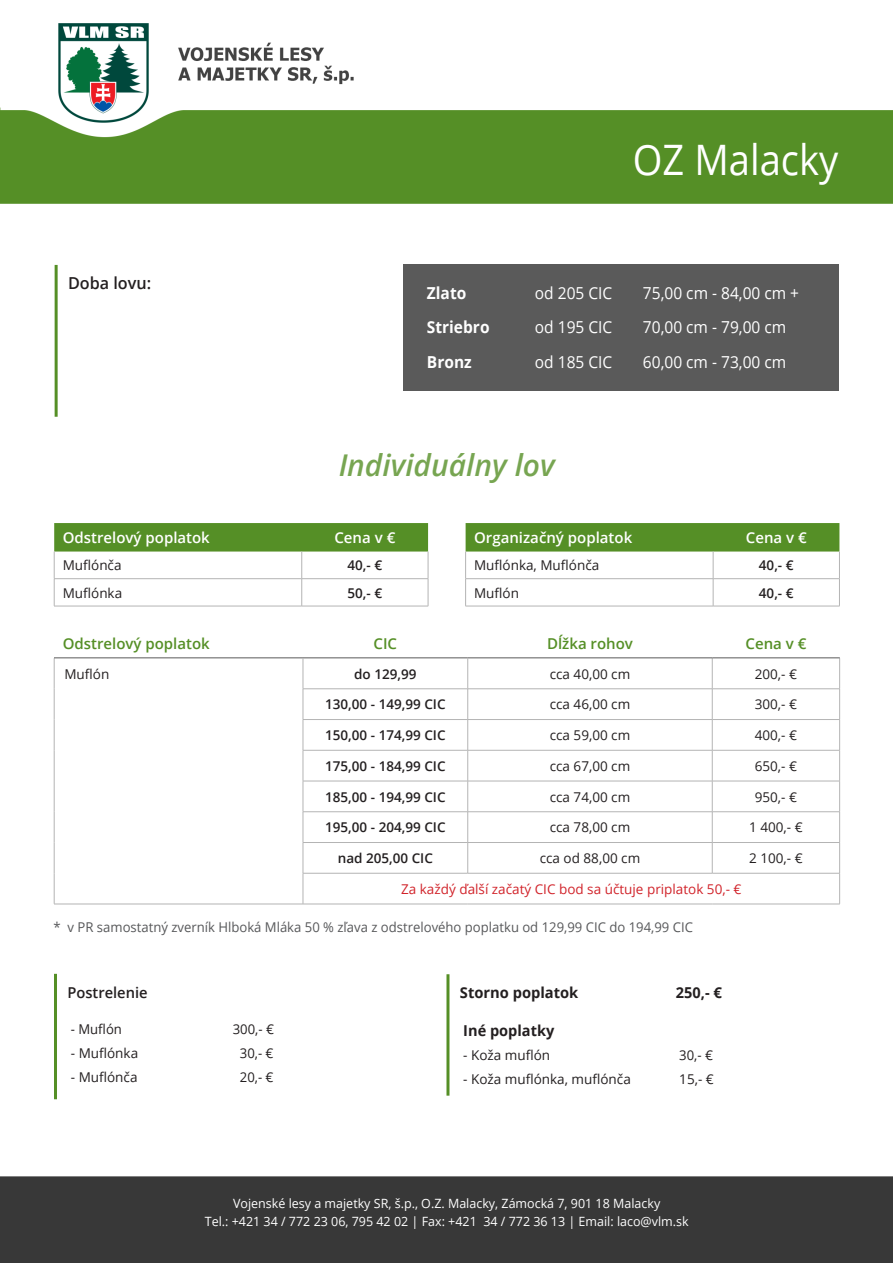
<style>
.page{position:relative;width:893px;height:1263px;background:#fff}
.page>*{position:absolute;margin:0;border:0;box-sizing:border-box;transform-origin:0 0}
.t1{font:42px "Open Sans";color:#fff;scale:.91 1}
.t2{font:italic 600 30px "Open Sans";color:#558f26}
.t3{font:16.5px "Open Sans";color:#fff;scale:.94 1}
.t4{font:700 16.5px "Open Sans";color:#fff;scale:.94 1}
.t5{font:600 16.5px "Open Sans";color:#231f20}
.t6{font:600 15px "Open Sans";color:#fff}
.t7{font:600 15px "Open Sans";color:#558f26}
.t8{font:700 15px "Open Sans";color:#231f20}
.t9{font:600 15px "Open Sans";color:#231f20}
.t10{font:13.5px "Open Sans";color:#231f20}
.t11{font:600 13.5px "Open Sans";color:#231f20}
.t12{font:13.5px "Open Sans";color:#57585a}
.t13{font:13.5px "Open Sans";color:#d1232a}
.t14{font:12.75px/18px "Open Sans";color:#fff;text-align:center}
</style>
<div class="page">
<img style="left:0;top:23px;width:893px;height:1240px">
<div style="left:403px;top:265px;width:436px;height:126px;background:#5a5a5a"></div>
<hr style="left:55px;top:265px;width:3px;height:152px;background:#558f26">
<svg style="left:465px;top:523px;width:375px;height:83px"></svg>
<hr style="left:465px;top:606px;width:248px;height:1px;background:#b4b4b4">
<hr style="left:713px;top:606px;width:127px;height:1px;background:#b4b4b4">
<svg style="left:54px;top:523px;width:375px;height:83px"></svg>
<hr style="left:54px;top:606px;width:248px;height:1px;background:#b4b4b4">
<hr style="left:302px;top:606px;width:126px;height:1px;background:#b4b4b4">
<hr style="left:54px;top:658px;width:1px;height:31px;background:#b4b4b4">
<hr style="left:712px;top:658px;width:1px;height:31px;background:#b4b4b4">
<hr style="left:839px;top:658px;width:1px;height:31px;background:#b4b4b4">
<hr style="left:54px;top:689px;width:1px;height:30px;background:#b4b4b4">
<hr style="left:468px;top:688px;width:244px;height:1px;background:#b4b4b4">
<hr style="left:712px;top:688px;width:128px;height:1px;background:#b4b4b4">
<hr style="left:712px;top:689px;width:1px;height:30px;background:#b4b4b4">
<hr style="left:839px;top:689px;width:1px;height:30px;background:#b4b4b4">
<hr style="left:54px;top:719px;width:1px;height:31px;background:#b4b4b4">
<hr style="left:303px;top:719px;width:165px;height:1px;background:#b4b4b4">
<hr style="left:468px;top:719px;width:244px;height:1px;background:#b4b4b4">
<hr style="left:712px;top:719px;width:128px;height:1px;background:#b4b4b4">
<hr style="left:712px;top:720px;width:1px;height:30px;background:#b4b4b4">
<hr style="left:839px;top:720px;width:1px;height:30px;background:#b4b4b4">
<hr style="left:54px;top:750px;width:1px;height:31px;background:#b4b4b4">
<hr style="left:303px;top:750px;width:165px;height:1px;background:#b4b4b4">
<hr style="left:468px;top:750px;width:244px;height:1px;background:#b4b4b4">
<hr style="left:712px;top:750px;width:128px;height:1px;background:#b4b4b4">
<hr style="left:712px;top:750px;width:1px;height:31px;background:#b4b4b4">
<hr style="left:839px;top:750px;width:1px;height:31px;background:#b4b4b4">
<hr style="left:54px;top:781px;width:1px;height:31px;background:#b4b4b4">
<hr style="left:303px;top:781px;width:165px;height:1px;background:#b4b4b4">
<hr style="left:468px;top:781px;width:244px;height:1px;background:#b4b4b4">
<hr style="left:712px;top:781px;width:128px;height:1px;background:#b4b4b4">
<hr style="left:712px;top:781px;width:1px;height:30px;background:#b4b4b4">
<hr style="left:839px;top:781px;width:1px;height:30px;background:#b4b4b4">
<hr style="left:54px;top:812px;width:1px;height:30px;background:#b4b4b4">
<hr style="left:303px;top:811px;width:165px;height:1px;background:#b4b4b4">
<hr style="left:468px;top:811px;width:244px;height:1px;background:#b4b4b4">
<hr style="left:712px;top:811px;width:128px;height:1px;background:#b4b4b4">
<hr style="left:712px;top:812px;width:1px;height:30px;background:#b4b4b4">
<hr style="left:839px;top:812px;width:1px;height:30px;background:#b4b4b4">
<hr style="left:54px;top:842px;width:1px;height:31px;background:#b4b4b4">
<hr style="left:712px;top:843px;width:1px;height:30px;background:#b4b4b4">
<hr style="left:839px;top:843px;width:1px;height:30px;background:#b4b4b4">
<hr style="left:54px;top:873px;width:1px;height:31px;background:#b4b4b4">
<hr style="left:468px;top:873px;width:244px;height:1px;background:#b4b4b4">
<hr style="left:712px;top:873px;width:128px;height:1px;background:#b4b4b4">
<hr style="left:839px;top:873px;width:1px;height:31px;background:#b4b4b4">
<hr style="left:54px;top:904px;width:249px;height:1px;background:#b4b4b4">
<hr style="left:54px;top:657px;width:249px;height:1px;background:#5a5a5a">
<hr style="left:303px;top:657px;width:165px;height:1px;background:#5a5a5a">
<hr style="left:468px;top:657px;width:244px;height:1px;background:#5a5a5a">
<hr style="left:712px;top:657px;width:128px;height:1px;background:#5a5a5a">
<hr style="left:303px;top:658px;width:1px;height:31px;background:#b4b4b4">
<hr style="left:467px;top:658px;width:1px;height:31px;background:#b4b4b4">
<hr style="left:303px;top:688px;width:165px;height:1px;background:#b4b4b4">
<hr style="left:303px;top:689px;width:1px;height:30px;background:#b4b4b4">
<hr style="left:467px;top:689px;width:1px;height:30px;background:#b4b4b4">
<hr style="left:303px;top:720px;width:1px;height:30px;background:#b4b4b4">
<hr style="left:467px;top:720px;width:1px;height:30px;background:#b4b4b4">
<hr style="left:303px;top:750px;width:1px;height:31px;background:#b4b4b4">
<hr style="left:467px;top:750px;width:1px;height:31px;background:#b4b4b4">
<hr style="left:303px;top:781px;width:1px;height:30px;background:#b4b4b4">
<hr style="left:467px;top:781px;width:1px;height:30px;background:#b4b4b4">
<hr style="left:303px;top:812px;width:1px;height:30px;background:#b4b4b4">
<hr style="left:467px;top:812px;width:1px;height:30px;background:#b4b4b4">
<hr style="left:303px;top:843px;width:1px;height:30px;background:#b4b4b4">
<hr style="left:467px;top:843px;width:1px;height:30px;background:#b4b4b4">
<hr style="left:303px;top:873px;width:165px;height:1px;background:#b4b4b4">
<hr style="left:303px;top:873px;width:1px;height:31px;background:#b4b4b4">
<hr style="left:303px;top:904px;width:165px;height:1px;background:#b4b4b4">
<hr style="left:468px;top:904px;width:244px;height:1px;background:#b4b4b4">
<hr style="left:712px;top:904px;width:128px;height:1px;background:#b4b4b4">
<hr style="left:303px;top:842px;width:165px;height:1px;background:#b4b4b4">
<hr style="left:468px;top:842px;width:244px;height:1px;background:#b4b4b4">
<hr style="left:712px;top:842px;width:128px;height:1px;background:#b4b4b4">
<hr style="left:54px;top:974px;width:3px;height:125px;background:#558f26">
<hr style="left:446px;top:974px;width:3px;height:122px;background:#558f26">
<p class="t5" style="left:68px;top:272px;width:85px">Doba lovu:</p>
<h1 class="t1" style="left:633px;top:131px;width:227px">OZ Malacky</h1>
<p class="t4" style="left:427px;top:281px;width:43px">Zlato</p>
<p class="t3" style="left:535px;top:281px;width:84px">od 205 CIC</p>
<p class="t3" style="left:643px;top:281px;width:168px">75,00 cm - 84,00 cm +</p>
<p class="t4" style="left:427px;top:315px;width:68px">Striebro</p>
<p class="t3" style="left:535px;top:316px;width:84px">od 195 CIC</p>
<p class="t3" style="left:643px;top:316px;width:154px">70,00 cm - 79,00 cm</p>
<p class="t4" style="left:427px;top:350px;width:49px">Bronz</p>
<p class="t3" style="left:535px;top:350px;width:84px">od 185 CIC</p>
<p class="t3" style="left:643px;top:350px;width:154px">60,00 cm - 73,00 cm</p>
<h2 class="t2" style="left:338px;top:445px;width:218px">Individuálny lov</h2>
<p class="t6" style="left:63px;top:527px;width:149px">Odstrelový poplatok</p>
<p class="t6" style="left:334px;top:527px;width:62px">Cena v €</p>
<p class="t10" style="left:63px;top:556px;width:60px">Muflónča</p>
<p class="t11" style="left:348px;top:556px;width:36px">40,- €</p>
<p class="t10" style="left:63px;top:583px;width:61px">Muflónka</p>
<p class="t11" style="left:348px;top:583px;width:36px">50,- €</p>
<p class="t7" style="left:63px;top:634px;width:149px">Odstrelový poplatok</p>
<p class="t7" style="left:374px;top:634px;width:25px">CIC</p>
<p class="t7" style="left:547px;top:634px;width:87px">Dĺžka rohov</p>
<p class="t7" style="left:745px;top:634px;width:62px">Cena v €</p>
<p class="t10" style="left:64px;top:664px;width:46px">Muflón</p>
<p class="t11" style="left:354px;top:664px;width:64px">do 129,99</p>
<p class="t10" style="left:550px;top:664px;width:82px">cca 40,00 cm</p>
<p class="t10" style="left:755px;top:664px;width:44px">200,- €</p>
<p class="t11" style="left:325px;top:695px;width:122px">130,00 - 149,99 CIC</p>
<p class="t10" style="left:550px;top:695px;width:82px">cca 46,00 cm</p>
<p class="t10" style="left:755px;top:695px;width:44px">300,- €</p>
<p class="t11" style="left:325px;top:726px;width:122px">150,00 - 174,99 CIC</p>
<p class="t10" style="left:550px;top:726px;width:82px">cca 59,00 cm</p>
<p class="t10" style="left:755px;top:726px;width:44px">400,- €</p>
<p class="t11" style="left:325px;top:757px;width:122px">175,00 - 184,99 CIC</p>
<p class="t10" style="left:550px;top:757px;width:82px">cca 67,00 cm</p>
<p class="t10" style="left:755px;top:757px;width:44px">650,- €</p>
<p class="t11" style="left:325px;top:787px;width:122px">185,00 - 194,99 CIC</p>
<p class="t10" style="left:550px;top:787px;width:82px">cca 74,00 cm</p>
<p class="t10" style="left:755px;top:787px;width:44px">950,- €</p>
<p class="t11" style="left:325px;top:818px;width:122px">195,00 - 204,99 CIC</p>
<p class="t10" style="left:550px;top:818px;width:82px">cca 78,00 cm</p>
<p class="t10" style="left:749px;top:818px;width:55px">1 400,- €</p>
<p class="t11" style="left:338px;top:849px;width:97px">nad 205,00 CIC</p>
<p class="t10" style="left:540px;top:849px;width:102px">cca od 88,00 cm</p>
<p class="t10" style="left:749px;top:849px;width:55px">2 100,- €</p>
<p class="t13" style="left:401px;top:880px;width:342px">Za každý ďalší začatý CIC bod sa účtuje priplatok 50,- €</p>
<p class="t6" style="left:474px;top:527px;width:160px">Organizačný poplatok</p>
<p class="t6" style="left:746px;top:527px;width:62px">Cena v €</p>
<p class="t10" style="left:474px;top:556px;width:127px">Muflónka, Muflónča</p>
<p class="t11" style="left:759px;top:556px;width:36px">40,- €</p>
<p class="t10" style="left:474px;top:583px;width:46px">Muflón</p>
<p class="t11" style="left:759px;top:583px;width:36px">40,- €</p>
<p class="t12" style="left:54px;top:917px;width:641px">* v PR samostatný zverník Hlboká Mláka 50 % zľava z odstrelového poplatku od 129,99 CIC do 194,99 CIC</p>
<p class="t9" style="left:67px;top:982px;width:82px">Postrelenie</p>
<p class="t10" style="left:71px;top:1020px;width:53px">- Muflón</p>
<p class="t10" style="left:233px;top:1020px;width:43px">300,- €</p>
<p class="t10" style="left:71px;top:1044px;width:69px">- Muflónka</p>
<p class="t10" style="left:240px;top:1044px;width:35px">30,- €</p>
<p class="t10" style="left:71px;top:1068px;width:68px">- Muflónča</p>
<p class="t10" style="left:240px;top:1068px;width:35px">20,- €</p>
<p class="t8" style="left:460px;top:982px;width:120px">Storno poplatok</p>
<p class="t8" style="left:676px;top:982px;width:48px">250,- €</p>
<p class="t8" style="left:463px;top:1020px;width:93px">Iné poplatky</p>
<p class="t10" style="left:463px;top:1045px;width:88px">- Koža muflón</p>
<p class="t10" style="left:679px;top:1045px;width:35px">30,- €</p>
<p class="t10" style="left:463px;top:1069px;width:169px">- Koža muflónka, muflónča</p>
<p class="t10" style="left:679px;top:1069px;width:36px">15,- €</p>
<p class="t14" style="left:205px;top:1194px;width:485px">Vojenské lesy a majetky SR, š.p., O.Z. Malacky, Zámocká 7, 901 18 Malacky<br>Tel.: +421 34 / 772 23 06, 795 42 02 | Fax: +421 34 / 772 36 13 | Email: laco@vlm.sk</p>
</div>
